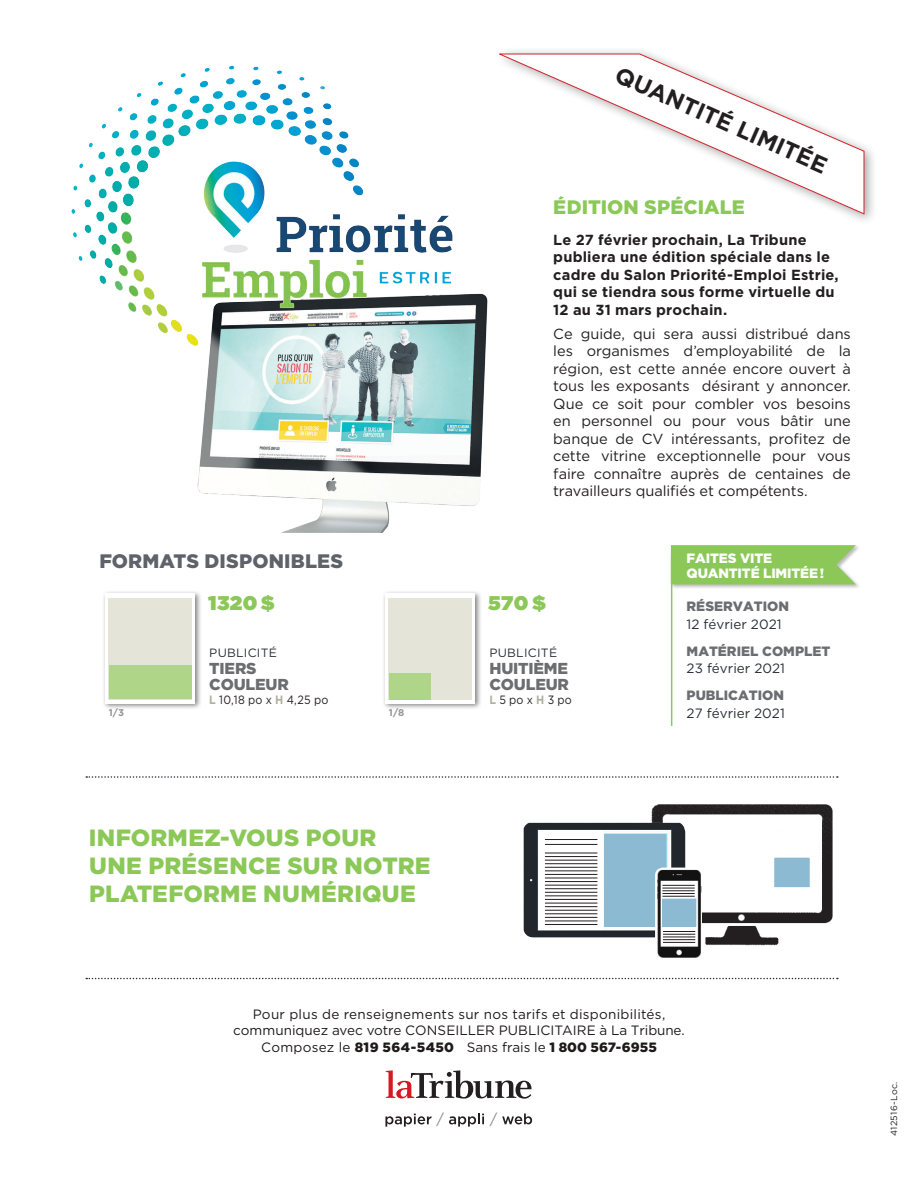
<style>
.page{position:relative;width:918px;height:1188px;background:#fff}
.page>*{position:absolute;margin:0;border:0;box-sizing:border-box;transform-origin:0 0}
.t1{font:900 23.4px/28.2px "Gotham";letter-spacing:.01em;color:#8bc858}
.t2{font:700 23.25px "Gotham";color:#231f20}
.t3{font:900 19.8px "Gotham";letter-spacing:.02em;color:#8bc858}
.t4{font:900 19.5px "Gotham";letter-spacing:.01em;color:#5e6269}
.t5{font:900 19.5px "Gotham";letter-spacing:.005em;color:#8bc858}
.A_B_C{font:900 15.9px "Gotham";letter-spacing:-.01em;color:#6c6d70}
.t6{font:14.55px/17.5px "Gotham";letter-spacing:-.005em;color:#231f20;text-align:justify}
.t7{font:700 14.55px/17.5px "Gotham";letter-spacing:.01em;color:#231f20}
.t8{font:13.5px/16.5px "Gotham";letter-spacing:.01em;color:#1f1a1a;text-align:center}
.Normal1{font:900 13.5px/17.7px "Gotham";color:#6c6d70}
.Normal1-2{font:13.5px/17.7px "Gotham";color:#2b2f38}
.A_B_C-2{font:900 13.5px/15px "Gotham";letter-spacing:-.01em;color:#fff}
.t9{font:12px "Gotham";letter-spacing:.02em;color:#231f20;scale:.9 1}
.t10{font:12px "Gotham";letter-spacing:.02em;color:#2b2f38}
.Texte_courant{font:700 9.75px "Gotham";color:#939598}
.t11{font:9px "Gotham";letter-spacing:.03em;color:#231f20}
.s1{font-weight:700;color:#b1afa2}
.s2{font-weight:900;color:#6c6d70}
.s3{font-weight:400;color:#2b2f38}
.s4{font-weight:900}
</style>
<div class="page">
<div style="left:101px;top:590px;width:101px;height:120px;background:#231f20;opacity:.56"></div>
<svg style="left:105px;top:593px;width:90px;height:111px"></svg>
<div style="left:109px;top:598px;width:83px;height:101px;background:#e5e4d9"></div>
<div style="left:109px;top:666px;width:83px;height:33px;background:#aed588"></div>
<div style="left:382px;top:590px;width:100px;height:120px;background:#231f20;opacity:.56"></div>
<svg style="left:386px;top:593px;width:89px;height:111px"></svg>
<div style="left:389px;top:598px;width:83px;height:101px;background:#e5e4d9"></div>
<div style="left:389px;top:673px;width:42px;height:26px;background:#aed588"></div>
<div style="left:670px;top:544px;width:191px;height:46px;background:#231f20;opacity:.3"></div>
<svg style="left:671px;top:545px;width:185px;height:39px"></svg>
<hr style="left:671px;top:554px;width:1px;height:172px;background:#8bc858">
<svg style="left:386px;top:1070px;width:146px;height:29px"></svg>
<svg style="left:385px;top:1113px;width:147px;height:14px"></svg>
<div style="left:494px;top:47px;width:384px;height:179px;background:#231f20;opacity:.4"></div>
<svg style="left:499px;top:53px;width:366px;height:162px"></svg>
<img style="left:197px;top:293px;width:291px;height:239px">
<img style="left:71px;top:65px;width:387px;height:281px">
<img style="left:647px;top:804px;width:185px;height:142px">
<img style="left:523px;top:823px;width:162px;height:114px">
<hr style="left:545px;top:839px;width:52px;height:1px;background:#231f20">
<hr style="left:545px;top:844px;width:52px;height:1px;background:#231f20">
<hr style="left:545px;top:853px;width:52px;height:1px;background:#231f20">
<hr style="left:545px;top:856px;width:52px;height:1px;background:#231f20">
<hr style="left:545px;top:860px;width:52px;height:1px;background:#231f20">
<hr style="left:545px;top:863px;width:52px;height:1px;background:#231f20">
<hr style="left:545px;top:867px;width:52px;height:1px;background:#231f20">
<hr style="left:545px;top:871px;width:52px;height:1px;background:#231f20">
<hr style="left:545px;top:874px;width:52px;height:1px;background:#231f20">
<hr style="left:545px;top:878px;width:52px;height:1px;background:#231f20">
<hr style="left:545px;top:903px;width:52px;height:1px;background:#231f20">
<hr style="left:545px;top:881px;width:52px;height:1px;background:#231f20">
<hr style="left:545px;top:906px;width:52px;height:1px;background:#231f20">
<hr style="left:545px;top:885px;width:52px;height:1px;background:#231f20">
<hr style="left:545px;top:910px;width:52px;height:1px;background:#231f20">
<hr style="left:545px;top:888px;width:52px;height:1px;background:#231f20">
<hr style="left:545px;top:914px;width:52px;height:1px;background:#231f20">
<hr style="left:545px;top:892px;width:52px;height:1px;background:#231f20">
<hr style="left:545px;top:917px;width:52px;height:1px;background:#231f20">
<hr style="left:545px;top:896px;width:52px;height:1px;background:#231f20">
<hr style="left:545px;top:921px;width:52px;height:1px;background:#231f20">
<hr style="left:545px;top:899px;width:52px;height:1px;background:#231f20">
<hr style="left:545px;top:924px;width:52px;height:1px;background:#231f20">
<div style="left:604px;top:834px;width:62px;height:93px;background:#8cbad2"></div>
<svg style="left:655px;top:868px;width:47px;height:93px"></svg>
<img style="left:657px;top:870px;width:45px;height:91px">
<hr style="left:662px;top:885px;width:33px;height:1px;background:#231f20">
<hr style="left:662px;top:888px;width:33px;height:1px;background:#231f20">
<hr style="left:662px;top:891px;width:33px;height:1px;background:#231f20">
<hr style="left:662px;top:893px;width:33px;height:1px;background:#231f20">
<hr style="left:662px;top:896px;width:33px;height:1px;background:#231f20">
<hr style="left:663px;top:931px;width:32px;height:1px;background:#231f20">
<hr style="left:663px;top:934px;width:32px;height:1px;background:#231f20">
<hr style="left:663px;top:937px;width:32px;height:1px;background:#231f20">
<hr style="left:663px;top:939px;width:32px;height:1px;background:#231f20">
<hr style="left:663px;top:942px;width:32px;height:1px;background:#231f20">
<div style="left:662px;top:899px;width:34px;height:28px;background:#8cbad2"></div>
<svg style="left:762px;top:846px;width:60px;height:53px"></svg>
<svg style="left:86px;top:776px;width:752px;height:2px"></svg>
<svg style="left:86px;top:978px;width:752px;height:1px"></svg>
<p class="t2" style="left:623px;top:59px;width:231px;rotate:24deg">QUANTITÉ LIMITÉE</p>
<p class="t5" style="left:553px;top:194px;width:193px">ÉDITION SPÉCIALE</p>
<p class="t4" style="left:99px;top:547px;width:245px">FORMATS DISPONIBLES</p>
<p class="t7" style="left:553px;top:231px;width:287px">Le 27 février prochain, La Tribune publiera une édition spéciale dans le cadre du Salon Priorité-Emploi Estrie, qui se tiendra sous forme virtuelle du 12 au 31 mars prochain.</p>
<p class="t6" style="left:553px;top:324px;width:299px">Ce guide, qui sera aussi distribué dans les organismes d’employabilité de la région, est cette année encore ouvert à tous les exposants désirant y annoncer.<br>Que ce soit pour combler vos besoins en personnel ou pour vous bâtir une banque de CV intéressants, profitez de cette vitrine exceptionnelle pour vous faire connaître auprès de centaines de travailleurs qualifiés et compétents.</p>
<p class="A_B_C-2" style="left:687px;top:550px;width:139px">FAITES VITE<br>QUANTITÉ LIMITÉE !</p>
<p class="t3" style="left:208px;top:588px;width:68px">1320 $</p>
<p class="t10" style="left:209px;top:645px;width:69px">PUBLICITÉ</p>
<p class="A_B_C" style="left:209px;top:657px;width:49px">TIERS</p>
<p class="A_B_C" style="left:209px;top:673px;width:81px">COULEUR</p>
<p class="t9" style="left:209px;top:692px;width:134px"><span class="s1">L</span> 10,18 po x <span class="s1">H</span> 4,25 po</p>
<p class="t3" style="left:488px;top:588px;width:59px">570 $</p>
<p class="t10" style="left:489px;top:645px;width:69px">PUBLICITÉ</p>
<p class="A_B_C" style="left:489px;top:657px;width:80px">HUITIÈME</p>
<p class="A_B_C" style="left:489px;top:673px;width:81px">COULEUR</p>
<p class="t9" style="left:489px;top:692px;width:93px"><span class="s1">L</span> 5 po x <span class="s1">H</span> 3 po</p>
<p class="Normal1-2" style="left:687px;top:597px;width:104px"><span class="s2">RÉSERVATION<br></span>12 février 2021</p>
<p class="Normal1" style="left:687px;top:642px;width:145px">MATÉRIEL COMPLET<br><span class="s3">23 février 2021</span></p>
<p class="Normal1" style="left:687px;top:686px;width:99px">PUBLICATION</p>
<p class="Texte_courant" style="left:109px;top:706px;width:17px">1/3</p>
<p class="Normal1-2" style="left:687px;top:704px;width:100px">27 février 2021</p>
<p class="Texte_courant" style="left:389px;top:706px;width:17px">1/8</p>
<p class="t1" style="left:89px;top:823px;width:343px">INFORMEZ-VOUS POUR<br>UNE PRÉSENCE SUR NOTRE<br>PLATEFORME NUMÉRIQUE</p>
<p class="t8" style="left:233px;top:1005px;width:453px">Pour plus de renseignements sur nos tarifs et disponibilités, communiquez avec votre CONSEILLER PUBLICITAIRE à La Tribune.<br>Composez le <span class="s4">819 564-5450</span> Sans frais le <span class="s4">1 800 567-6955</span></p>
<p class="t11" style="left:888px;top:1136px;width:56px;rotate:-90deg">412516-Loc.</p>
</div>
